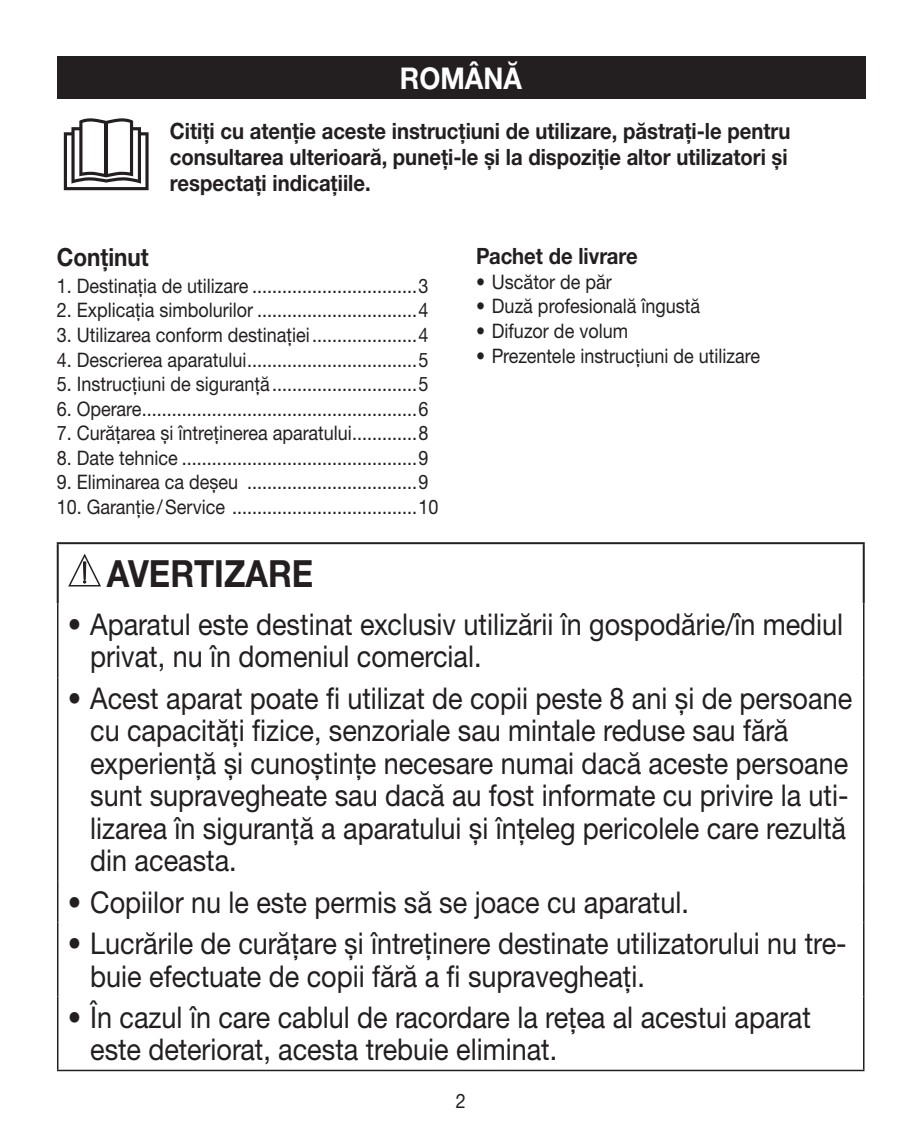
<style>
.page{position:relative;width:922px;height:1134px;background:#fff}
.page>*{position:absolute;margin:0;border:0;box-sizing:border-box;transform-origin:0 0}
.t1{font:700 37.5px "Helvetica Neue LTW1 G";color:#231f20;scale:.88 1}
.t2{font:30px/32.5px "Helvetica Neue LTW1 G";color:#231f20;scale:.9 1}
.t3{font:700 30px "Helvetica Neue LTW1 G";color:#fff;scale:.9 1}
.t4{font:700 25px "Helvetica Neue LTW1 G";color:#231f20;scale:.9 1}
.t5{font:700 22.5px/26.2px "Helvetica Neue LTW1 G";color:#231f20;scale:.9 1}
.t6{font:20px "Helvetica Neue LTW1 G";color:#231f20;scale:.9 1}
</style>
<div class="page">
<div style="left:57px;top:57px;width:808px;height:42px;background:#231f20"></div>
<hr style="left:57px;top:542px;width:807px;height:2px;background:#231f20">
<hr style="left:57px;top:544px;width:2px;height:59px;background:#231f20">
<hr style="left:862px;top:544px;width:2px;height:59px;background:#231f20">
<hr style="left:57px;top:603px;width:1px;height:74px;background:#231f20">
<hr style="left:862px;top:603px;width:2px;height:74px;background:#231f20">
<hr style="left:57px;top:677px;width:1px;height:204px;background:#231f20">
<hr style="left:862px;top:677px;width:2px;height:204px;background:#231f20">
<hr style="left:57px;top:881px;width:1px;height:42px;background:#231f20">
<hr style="left:862px;top:881px;width:2px;height:42px;background:#231f20">
<hr style="left:57px;top:923px;width:1px;height:73px;background:#231f20">
<hr style="left:862px;top:923px;width:2px;height:73px;background:#231f20">
<hr style="left:57px;top:996px;width:1px;height:74px;background:#231f20">
<hr style="left:862px;top:996px;width:2px;height:74px;background:#231f20">
<hr style="left:57px;top:1070px;width:807px;height:1px;background:#231f20">
<svg style="left:68px;top:553px;width:33px;height:34px"></svg>
<div style="left:83px;top:562px;width:3px;height:18px;border:1px solid #231f20"></div>
<svg style="left:64px;top:118px;width:84px;height:72px"></svg>
<hr style="left:105px;top:123px;width:3px;height:53px;background:#231f20">
<h2 class="t3" style="left:400px;top:59px;width:137px">ROMÂNĂ</h2>
<p class="t5" style="left:170px;top:117px;width:691px">Citiţi cu atenţie aceste instrucţiuni de utilizare, păstraţi-le pentru consultarea ulterioară, puneţi-le şi la dispoziţie altor utilizatori şi respectaţi indicaţiile.</p>
<p class="t4" style="left:57px;top:242px;width:104px">Conţinut</p>
<p class="t5" style="left:476px;top:243px;width:181px">Pachet de livrare</p>
<p class="t6" style="left:476px;top:269px;width:152px">• Uscător de păr</p>
<p class="t6" style="left:476px;top:294px;width:250px">• Duză profesională îngustă</p>
<p class="t6" style="left:476px;top:319px;width:170px">• Difuzor de volum</p>
<p class="t6" style="left:476px;top:343px;width:317px">• Prezentele instrucţiuni de utilizare</p>
<p class="t6" style="left:57px;top:273px;width:414px">1. Destinaţia de utilizare .................................3</p>
<p class="t6" style="left:57px;top:298px;width:414px">2. Explicaţia simbolurilor ................................4</p>
<p class="t6" style="left:57px;top:322px;width:414px">3. Utilizarea conform destinaţiei.....................4</p>
<p class="t6" style="left:57px;top:347px;width:414px">4. Descrierea aparatului..................................5</p>
<p class="t6" style="left:57px;top:372px;width:414px">5. Instrucţiuni de siguranţă.............................5</p>
<p class="t6" style="left:57px;top:396px;width:414px">6. Operare.......................................................6</p>
<p class="t6" style="left:57px;top:421px;width:414px">7. Curăţarea şi întreţinerea aparatului.............8</p>
<p class="t6" style="left:57px;top:445px;width:414px">8. Date tehnice ...............................................9</p>
<p class="t6" style="left:57px;top:470px;width:414px">9. Eliminarea ca deşeu ..................................9</p>
<p class="t6" style="left:57px;top:495px;width:425px">10. Garanție/Service .....................................10</p>
<h1 class="t1" style="left:107px;top:551px;width:236px">AVERTIZARE</h1>
<h2 class="t2" style="left:90px;top:608px;width:838px;text-indent:-22px">• Aparatul este destinat exclusiv utilizării în gospodărie/în mediul privat, nu în domeniul comercial.</h2>
<p class="t2" style="left:90px;top:681px;width:847px;text-indent:-22px">• Acest aparat poate fi utilizat de copii peste 8 ani şi de persoane cu capacităţi fizice, senzoriale sau mintale reduse sau fără experienţă şi cunoştinţe necesare numai dacă aceste persoane sunt supravegheate sau dacă au fost informate cu privire la uti&shy;lizarea în siguranţă a aparatului şi înţeleg pericolele care rezultă din aceasta.</p>
<h2 class="t2" style="left:68px;top:885px;width:691px">• Copiilor nu le este permis să se joace cu aparatul.</h2>
<h2 class="t2" style="left:90px;top:927px;width:841px;text-indent:-22px">• Lucrările de curăţare şi întreţinere destinate utilizatorului nu tre&shy;buie efectuate de copii fără a fi supravegheaţi.</h2>
<h2 class="t2" style="left:90px;top:1001px;width:802px;text-indent:-22px">• În cazul în care cablul de racordare la reţea al acestui aparat este deteriorat, acesta trebuie eliminat.</h2>
<p class="t6" style="left:456px;top:1089px;width:13px">2</p>
</div>
